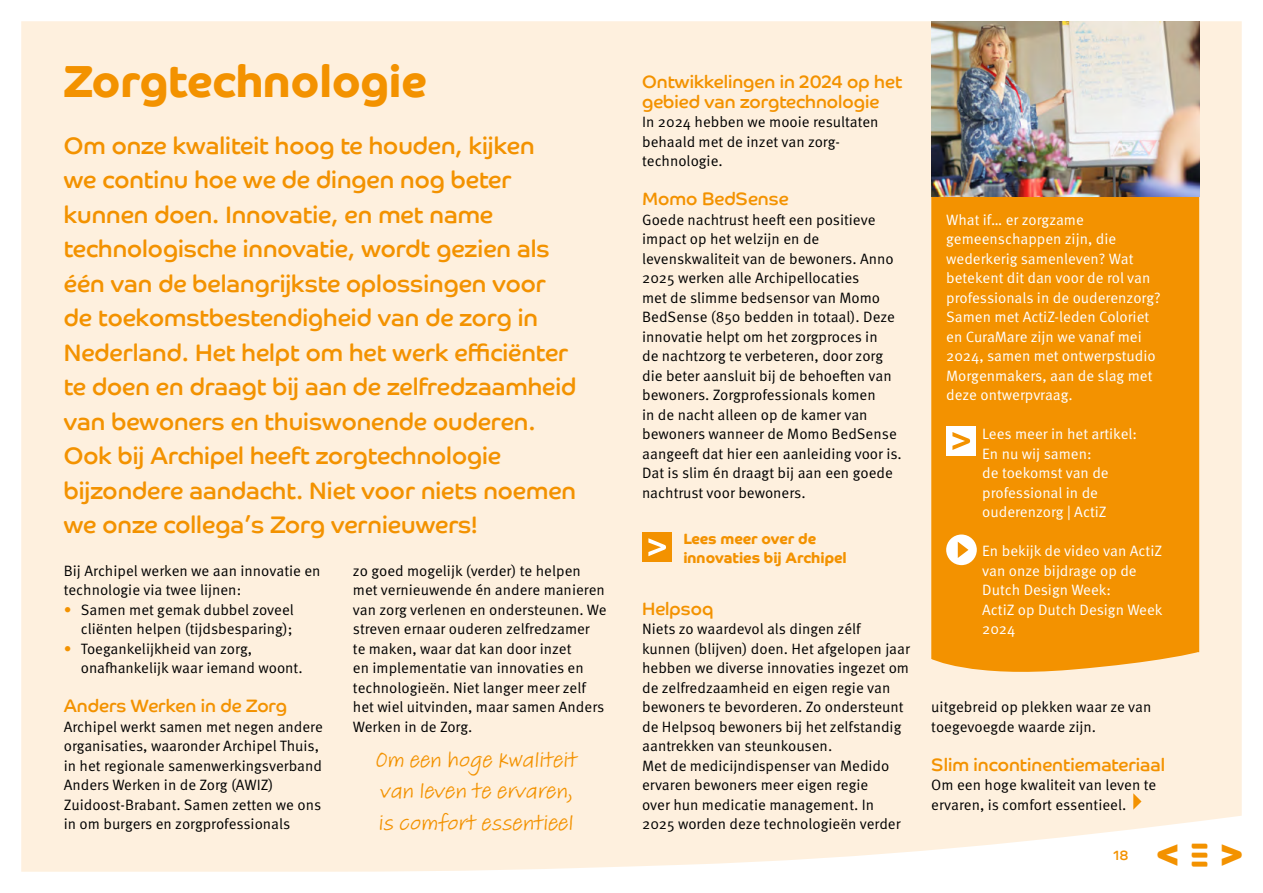
<style>
.page{position:relative;width:1263px;height:893px;background:#fff}
.page>*{position:absolute;margin:0;border:0;box-sizing:border-box;transform-origin:0 0}
.t1{font:700 45px "Co Headline";color:#f39200}
.t2{font:700 40.5px "Co Headline";color:#f39200}
.t3{font:700 31.5px "Co Headline";color:#f39200}
.t4{font:24px/34.5px "Co Headline";color:#f39200}
.t5{font:22.5px/31.5px "Adobe Handwriting Tiffany";color:#f39200}
.t6{font:18px/19.5px "Co Headline";color:#f39200}
.t7{font:15px/19.5px "Meta Pro Norm";color:#000}
.t8{font:15px/19.5px "Meta Pro Norm";color:#fff}
.t9{font:700 15px/18.6px "Co Headline";color:#f39200}
.t10{font:13.5px "Co Headline";color:#f39200}
.s1{color:#f39200}
</style>
<div class="page">
<div style="left:21px;top:21px;width:1221px;height:851px;background:#fef0de"></div>
<svg style="left:1133px;top:793px;width:8px;height:17px"></svg>
<div style="left:931px;top:196px;width:268px;height:482px;background:#f39200"></div>
<div style="left:946px;top:426px;width:29px;height:30px;background:#fff"></div>
<svg style="left:952px;top:432px;width:18px;height:18px"></svg>
<img style="left:931px;top:21px;width:268px;height:175px">
<div style="left:642px;top:533px;width:29px;height:29px;background:#f39200"></div>
<svg style="left:648px;top:538px;width:18px;height:18px"></svg>
<svg style="left:946px;top:534px;width:31px;height:31px"></svg>
<h1 class="t1" style="left:64px;top:55px;width:364px">Zorgtechnologie</h1>
<p class="t4" style="left:64px;top:128px;width:514px">Om onze kwaliteit hoog te houden, kijken<br>we continu hoe we de dingen nog beter kunnen doen. Innovatie, en met name technologische innovatie, wordt gezien als één van de belangrijkste oplossingen voor de toekomstbestendigheid van de zorg in Nederland. Het helpt om het werk efficiënter te doen en draagt bij aan de zelfredzaamheid van bewoners en thuiswonende ouderen.<br>Ook bij Archipel heeft zorgtechnologie bijzondere aandacht. Niet voor niets noemen we onze collega’s Zorg vernieuwers!</p>
<p class="t7" style="left:64px;top:560px;width:258px">Bij Archipel werken we aan innovatie en technologie via twee lijnen:</p>
<p class="t7" style="left:64px;top:599px;width:232px;text-align:right"><span class="s1">•</span> Samen met gemak dubbel zoveel cliënten helpen (tijdsbesparing);</p>
<p class="t7" style="left:81px;top:638px;width:223px;text-indent:-17px"><span class="s1">•</span> Toegankelijkheid van zorg, onafhankelijk waar iemand woont.</p>
<p class="t6" style="left:64px;top:696px;width:225px">Anders Werken in de Zorg</p>
<p class="t7" style="left:64px;top:716px;width:261px">Archipel werkt samen met negen andere organisaties, waaronder Archipel Thuis, in het regionale samenwerkingsverband Anders Werken in de Zorg (AWIZ)<br>Zuidoost-Brabant. Samen zetten we ons in om burgers en zorgprofessionals</p>
<p class="t7" style="left:353px;top:560px;width:255px">zo goed mogelijk (verder) te helpen met vernieuwende én andere manieren van zorg verlenen en ondersteunen. We streven ernaar ouderen zelfredzamer<br>te maken, waar dat kan door inzet<br>en implementatie van innovaties en technologieën. Niet langer meer zelf het wiel uitvinden, maar samen Anders Werken in de Zorg.</p>
<h3 class="t5" style="left:375px;top:744px;width:203px">Om een hoge kwaliteit van leven te ervaren, is comfort essentieel</h3>
<p class="t6" style="left:642px;top:72px;width:262px">Ontwikkelingen in 2024 op het gebied van zorgtechnologie</p>
<p class="t7" style="left:642px;top:111px;width:238px">In 2024 hebben we mooie resultaten behaald met de inzet van zorg&shy;technologie.</p>
<p class="t6" style="left:642px;top:189px;width:148px">Momo BedSense</p>
<p class="t7" style="left:642px;top:209px;width:261px">Goede nachtrust heeft een positieve impact op het welzijn en de levenskwaliteit van de bewoners. Anno 2025 werken alle Archipellocaties<br>met de slimme bedsensor van Momo BedSense (850 bedden in totaal). Deze innovatie helpt om het zorgproces in<br>de nachtzorg te verbeteren, door zorg die beter aansluit bij de behoeften van bewoners. Zorgprofessionals komen<br>in de nacht alleen op de kamer van bewoners wanneer de Momo BedSense aangeeft dat hier een aanleiding voor is.<br>Dat is slim én draagt bij aan een goede nachtrust voor bewoners.</p>
<p class="t9" style="left:683px;top:530px;width:165px">Lees meer over de innovaties bij Archipel</p>
<p class="t6" style="left:642px;top:599px;width:73px">Helpsoq</p>
<p class="t7" style="left:642px;top:618px;width:269px">Niets zo waardevol als dingen zélf kunnen (blijven) doen. Het afgelopen jaar hebben we diverse innovaties ingezet om de zelfredzaamheid en eigen regie van bewoners te bevorderen. Zo ondersteunt de Helpsoq bewoners bij het zelfstandig aantrekken van steunkousen.<br>Met de medicijndispenser van Medido ervaren bewoners meer eigen regie<br>over hun medicatie management. In 2025 worden deze technologieën verder</p>
<p class="t8" style="left:946px;top:209px;width:216px">What if… er zorgzame gemeenschappen zijn, die wederkerig samenleven? Wat betekent dit dan voor de rol van professionals in de ouderenzorg?<br>Samen met ActiZ-leden Coloriet en CuraMare zijn we vanaf mei<br>2024, samen met ontwerpstudio<br>Morgenmakers, aan de slag met deze ontwerpvraag.</p>
<p class="t8" style="left:982px;top:423px;width:156px">Lees meer in het artikel:<br>En nu wij samen:<br>de toekomst van de professional in de ouderenzorg | ActiZ</p>
<p class="t8" style="left:982px;top:540px;width:182px">En bekijk de video van ActiZ van onze bijdrage op de<br>Dutch Design Week:<br>ActiZ op Dutch Design Week<br>2024</p>
<p class="t7" style="left:931px;top:696px;width:222px">uitgebreid op plekken waar ze van toegevoegde waarde zijn.</p>
<p class="t6" style="left:931px;top:755px;width:235px">Slim incontinentiemateriaal</p>
<p class="t7" style="left:931px;top:774px;width:227px">Om een hoge kwaliteit van leven te ervaren, is comfort essentieel.</p>
<h3 class="t3" style="left:1192px;top:834px;width:17px">–––</h3>
<p class="t10" style="left:1113px;top:848px;width:17px">18</p>
<h2 class="t2" style="left:1155px;top:832px;width:91px">&lt; &gt;</h2>
</div>
